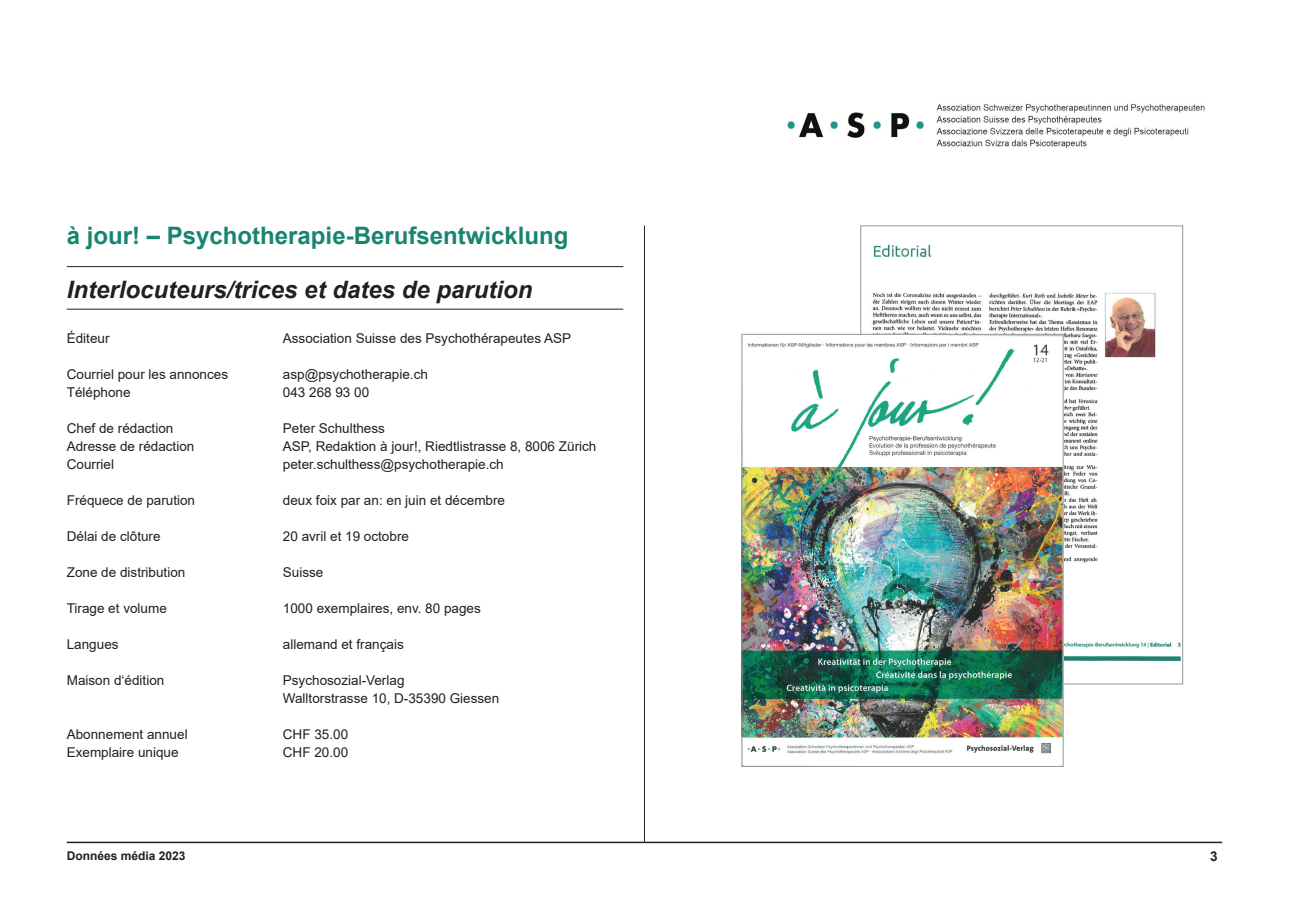
<style>
.page{position:relative;width:1289px;height:919px;background:#fff}
.page>*{position:absolute;margin:0;border:0;box-sizing:border-box;transform-origin:0 0}
.t1{font:700 24px "Arial";color:#18856f}
.t2{font:italic 700 24px "Arial";color:#231f20}
.t3{font:13.5px/18px "Arial";color:#231f20}
.t4{font:700 13.5px "Arial";color:#231f20}
.t5{font:700 12px "Arial";color:#231f20}
</style>
<div class="page">
<img style="left:787px;top:104px;width:418px;height:45px">
<hr style="left:67px;top:841px;width:1155px;height:2px;background:#231f20">
<hr style="left:644px;top:225px;width:1px;height:616px;background:#231f20">
<img style="left:862px;top:244px;width:318px;height:438px">
<img style="left:743px;top:336px;width:318px;height:418px">
<div style="left:741px;top:334px;width:322px;height:432px;border:1px solid #939598"></div>
<hr style="left:67px;top:266px;width:556px;height:1px;background:#231f20">
<hr style="left:67px;top:309px;width:556px;height:1px;background:#231f20">
<h1 class="t1" style="left:67px;top:218px;width:503px">à jour! – Psychotherapie-Berufsentwicklung</h1>
<h1 class="t2" style="left:67px;top:273px;width:467px">Interlocuteurs/trices et dates de parution</h1>
<p class="t3" style="left:67px;top:329px;width:44px">Éditeur</p>
<p class="t3" style="left:283px;top:329px;width:290px">Association Suisse des Psychothérapeutes ASP</p>
<p class="t3" style="left:67px;top:365px;width:163px">Courriel pour les annonces</p>
<p class="t3" style="left:283px;top:365px;width:147px">asp@psychotherapie.ch</p>
<p class="t3" style="left:67px;top:383px;width:65px">Téléphone</p>
<p class="t3" style="left:283px;top:383px;width:88px">043 268 93 00</p>
<p class="t3" style="left:67px;top:419px;width:108px">Chef de rédaction</p>
<p class="t3" style="left:283px;top:419px;width:104px">Peter Schulthess</p>
<p class="t3" style="left:67px;top:437px;width:129px">Adresse de rédaction</p>
<p class="t3" style="left:283px;top:437px;width:315px">ASP, Redaktion à jour!, Riedtlistrasse 8, 8006 Zürich</p>
<p class="t3" style="left:67px;top:455px;width:49px">Courriel</p>
<p class="t3" style="left:283px;top:455px;width:222px">peter.schulthess@psychotherapie.ch</p>
<p class="t3" style="left:67px;top:491px;width:130px">Fréquece de parution</p>
<p class="t3" style="left:283px;top:491px;width:224px">deux foix par an: en juin et décembre</p>
<p class="t3" style="left:67px;top:527px;width:95px">Délai de clôture</p>
<p class="t3" style="left:283px;top:527px;width:128px">20 avril et 19 octobre</p>
<p class="t3" style="left:67px;top:563px;width:120px">Zone de distribution</p>
<p class="t3" style="left:283px;top:563px;width:42px">Suisse</p>
<p class="t3" style="left:67px;top:599px;width:102px">Tirage et volume</p>
<p class="t3" style="left:283px;top:599px;width:199px">1000 exemplaires, env. 80 pages</p>
<p class="t3" style="left:67px;top:635px;width:53px">Langues</p>
<p class="t3" style="left:283px;top:635px;width:122px">allemand et français</p>
<p class="t3" style="left:67px;top:671px;width:99px">Maison d‘édition</p>
<p class="t3" style="left:283px;top:671px;width:218px">Psychosozial-Verlag<br>Walltorstrasse 10, D-35390 Giessen</p>
<p class="t3" style="left:67px;top:725px;width:122px">Abonnement annuel</p>
<p class="t3" style="left:283px;top:725px;width:67px">CHF 35.00</p>
<p class="t3" style="left:67px;top:743px;width:113px">Exemplaire unique</p>
<p class="t3" style="left:283px;top:743px;width:67px">CHF 20.00</p>
<p class="t5" style="left:67px;top:846px;width:120px">Données média 2023</p>
<p class="t4" style="left:1210px;top:846px;width:9px">3</p>
</div>
